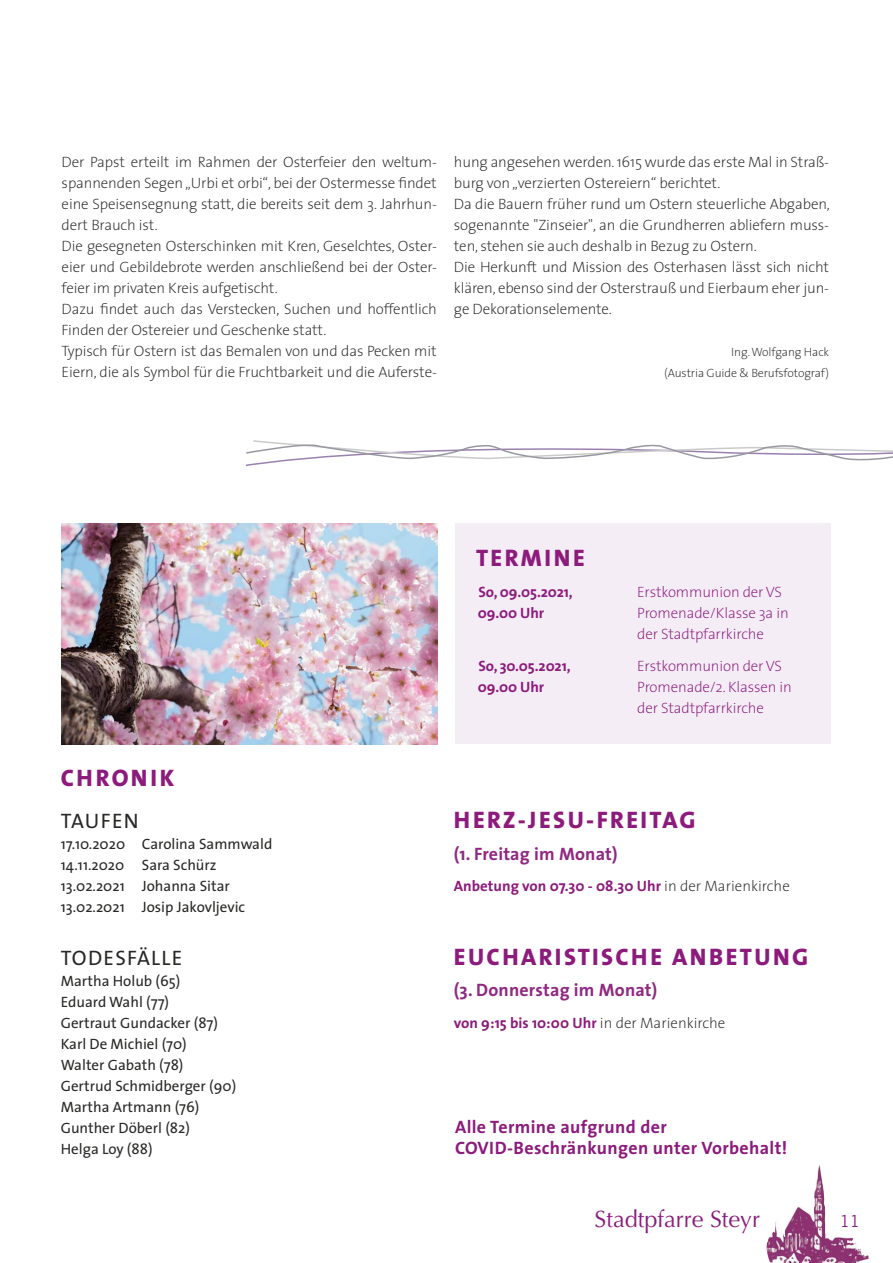
<style>
.page{position:relative;width:893px;height:1263px;background:#fff}
.page>*{position:absolute;margin:0;border:0;box-sizing:border-box;transform-origin:0 0}
.t1{font:800 24px "The Sans";letter-spacing:.1em;color:#8c1b7c}
.t2{font:23.55px "Optima";color:#8c1b7c}
.t3{font:21px "The Sans";letter-spacing:.06em;color:#282827}
.t4{font:700 18px/21px "The Sans";letter-spacing:.02em;color:#8c1b7c}
.t5{font:700 18px "The Sans";letter-spacing:.01em;color:#912881}
.t6{font:16.5px "Trade Gothic LT Std";color:#8c1b7c}
.t7{font:200 15px/21px "The Sans";letter-spacing:-.01em;color:#282827}
.t8{font:15px/21px "The Sans";color:#282827}
.t9{font:700 15px/21px "The Sans";color:#8c1b7c}
.t10{font:200 15px/21px "The Sans";letter-spacing:-.01em;color:#8c1b7c}
.t11{font:200 12px/21px "The Sans";letter-spacing:-.01em;color:#282827;text-align:right}
.s1{font-weight:200;color:#282827}
</style>
<div class="page">
<img style="left:766px;top:1165px;width:103px;height:98px">
<img style="left:62px;top:524px;width:376px;height:220px">
<div style="left:455px;top:524px;width:375px;height:220px;background:#f4edf6"></div>
<svg style="left:245px;top:440px;width:648px;height:26px"></svg>
<p class="t7" style="left:62px;top:150px;width:377px">Der Papst erteilt im Rahmen der Osterfeier den weltum&shy;spannenden Segen „Urbi et orbi“, bei der Ostermesse findet eine Speisensegnung statt, die bereits seit dem 3. Jahrhun&shy;dert Brauch ist.<br>Die gesegneten Osterschinken mit Kren, Geselchtes, Oster&shy;eier und Gebildebrote werden anschließend bei der Oster&shy;feier im privaten Kreis aufgetischt.<br>Dazu findet auch das Verstecken, Suchen und hoffentlich Finden der Ostereier und Geschenke statt.<br>Typisch für Ostern ist das Bemalen von und das Pecken mit Eiern, die als Symbol für die Fruchtbarkeit und die Auferste-</p>
<p class="t7" style="left:454px;top:150px;width:377px">hung angesehen werden. 1615 wurde das erste Mal in Straß&shy;burg von „verzierten Ostereiern“ berichtet.<br>Da die Bauern früher rund um Ostern steuerliche Abgaben, sogenannte "Zinseier", an die Grundherren abliefern muss&shy;ten, stehen sie auch deshalb in Bezug zu Ostern.<br>Die Herkunft und Mission des Osterhasen lässt sich nicht klären, ebenso sind der Osterstrauß und Eierbaum eher jun&shy;ge Dekorationselemente.</p>
<p class="t11" style="left:664px;top:341px;width:166px">Ing. Wolfgang Hack<br>(Austria Guide &amp; Berufsfotograf)</p>
<h1 class="t1" style="left:61px;top:758px;width:115px">CHRONIK</h1>
<h3 class="t3" style="left:61px;top:803px;width:79px">TAUFEN</h3>
<p class="t8" style="left:61px;top:833px;width:213px">17.10.2020 Carolina Sammwald<br>14.11.2020 Sara Schürz<br>13.02.2021 Johanna Sitar<br>13.02.2021 Josip Jakovljevic</p>
<h3 class="t3" style="left:61px;top:940px;width:123px">TODESFÄLLE</h3>
<p class="t8" style="left:61px;top:970px;width:177px">Martha Holub (65)<br>Eduard Wahl (77)<br>Gertraut Gundacker (87)<br>Karl De Michiel (70)<br>Walter Gabath (78)<br>Gertrud Schmidberger (90)<br>Martha Artmann (76)<br>Gunther Döberl (82)<br>Helga Loy (88)</p>
<h1 class="t1" style="left:476px;top:537px;width:110px">TERMINE</h1>
<p class="t9" style="left:478px;top:581px;width:96px">So, 09.05.2021,<br>09.00 Uhr</p>
<p class="t10" style="left:637px;top:581px;width:153px">Erstkommunion der VS<br>Promenade/Klasse 3a in der Stadtpfarrkirche</p>
<p class="t9" style="left:478px;top:655px;width:94px">So, 30.05.2021,<br>09.00 Uhr</p>
<p class="t10" style="left:637px;top:654px;width:156px">Erstkommunion der VS<br>Promenade/2. Klassen in der Stadtpfarrkirche</p>
<h1 class="t1" style="left:454px;top:800px;width:243px">HERZ-JESU-FREITAG</h1>
<p class="t5" style="left:454px;top:838px;width:165px">(1. Freitag im Monat)</p>
<p class="t9" style="left:454px;top:875px;width:337px">Anbetung von 07.30 - 08.30 Uhr <span class="s1">in der Marienkirche</span></p>
<h1 class="t1" style="left:454px;top:936px;width:356px">EUCHARISTISCHE ANBETUNG</h1>
<p class="t5" style="left:454px;top:975px;width:205px">(3. Donnerstag im Monat)</p>
<p class="t9" style="left:454px;top:1012px;width:273px">von 9:15 bis 10:00 Uhr <span class="s1">in der Marienkirche</span></p>
<p class="t4" style="left:455px;top:1115px;width:334px">Alle Termine aufgrund der<br>COVID-Beschränkungen unter Vorbehalt!</p>
<h2 class="t2" style="left:595px;top:1205px;width:167px">Stadtpfarre Steyr</h2>
<p class="t6" style="left:840px;top:1211px;width:22px">11</p>
</div>
